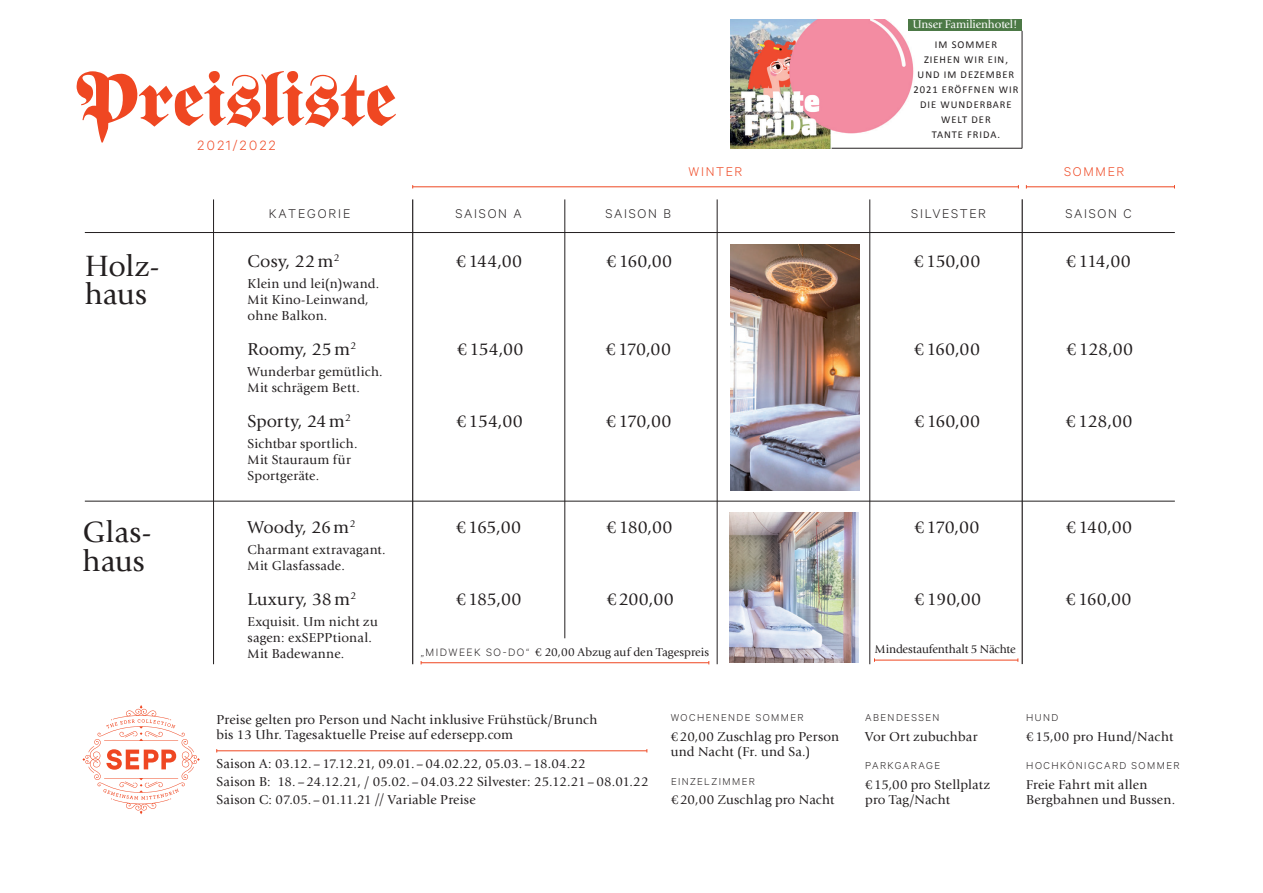
<style>
.page{position:relative;width:1263px;height:893px;background:#fff}
.page>*{position:absolute;margin:0;border:0;box-sizing:border-box;transform-origin:0 0}
.t1{font:75.3px "Sepp Hotel";letter-spacing:-.01em;color:#ef4722}
.t2{font:30.6px/28.5px "Giovanni Std";color:#231f20}
.t3{font:18px "Giovanni Std";color:#231f20}
.t4{font:18px "Giovanni Std";letter-spacing:.025em;color:#231f20}
.t5{font:300 15.15px "Calibre";letter-spacing:.17em;color:#ef4722}
.t6{font:300 14.25px "Calibre";letter-spacing:.125em;color:#231f20}
.t7{font:300 14.25px "Calibre";letter-spacing:.12em;color:#ef4722}
.t8{font:13.5px/16.2px "Giovanni Std";letter-spacing:.015em;color:#231f20}
.t9{font:12px "Giovanni Std";color:#231f20}
.t10{font:11.55px "Giovanni ITC";letter-spacing:-.01em;color:#fff}
.t11{font:300 11.25px "Calibre";letter-spacing:.125em;color:#231f20}
.t12{font:10.5px/15px "Calibri";letter-spacing:.09em;color:#231f20;text-align:center}
.s1{font-family:"Calibre";font-weight:300}
</style>
<div class="page">
<hr style="left:213px;top:199px;width:1px;height:465px;background:#231f20">
<hr style="left:85px;top:232px;width:1090px;height:1px;background:#231f20">
<hr style="left:85px;top:501px;width:1090px;height:1px;background:#231f20">
<hr style="left:412px;top:199px;width:1px;height:465px;background:#231f20">
<hr style="left:564px;top:199px;width:1px;height:439px;background:#231f20">
<hr style="left:717px;top:199px;width:1px;height:465px;background:#231f20">
<hr style="left:869px;top:199px;width:1px;height:465px;background:#231f20">
<hr style="left:1021px;top:199px;width:2px;height:465px;background:#231f20">
<svg style="left:82px;top:705px;width:118px;height:109px"></svg>
<hr style="left:413px;top:186px;width:605px;height:1px;background:#ef4722">
<hr style="left:1026px;top:186px;width:148px;height:1px;background:#ef4722">
<hr style="left:421px;top:662px;width:288px;height:1px;background:#ef4722">
<hr style="left:874px;top:660px;width:144px;height:1px;background:#ef4722">
<hr style="left:217px;top:750px;width:430px;height:1px;background:#ef4722">
<img style="left:729px;top:512px;width:129px;height:151px">
<img style="left:730px;top:245px;width:129px;height:246px">
<img style="left:730px;top:20px;width:201px;height:128px">
<div style="left:908px;top:19px;width:114px;height:12px;background:#4c7946"></div>
<hr style="left:832px;top:148px;width:190px;height:1px;background:#231f20">
<hr style="left:1022px;top:31px;width:1px;height:117px;background:#231f20">
<h1 class="t1" style="left:76px;top:55px;width:322px">Preisliste</h1>
<p class="t5" style="left:197px;top:137px;width:80px">2021/2022</p>
<h2 class="t2" style="left:85px;top:252px;width:76px">Holz&shy;haus</h2>
<h2 class="t2" style="left:83px;top:518px;width:70px">Glas&shy;haus</h2>
<p class="t6" style="left:269px;top:205px;width:83px">KATEGORIE</p>
<h3 class="t3" style="left:248px;top:251px;width:93px">Cosy, 22 m<sup>2</sup></h3>
<p class="t8" style="left:248px;top:275px;width:133px">Klein und lei(n)wand.<br>Mit Kino-Leinwand, ohne Balkon.</p>
<h3 class="t3" style="left:248px;top:339px;width:110px">Roomy, 25 m<sup>2</sup></h3>
<p class="t8" style="left:248px;top:363px;width:137px">Wunderbar gemütlich.<br>Mit schrägem Bett.</p>
<h3 class="t3" style="left:248px;top:410px;width:105px">Sporty, 24 m<sup>2</sup></h3>
<p class="t8" style="left:248px;top:435px;width:112px">Sichtbar sportlich.<br>Mit Stauraum für<br>Sportgeräte.</p>
<h3 class="t3" style="left:248px;top:517px;width:109px">Woody, 26 m<sup>2</sup></h3>
<p class="t8" style="left:248px;top:542px;width:140px">Charmant extravagant.<br>Mit Glasfassade.</p>
<h3 class="t4" style="left:248px;top:589px;width:110px">Luxury, 38 m<sup>2</sup></h3>
<p class="t8" style="left:248px;top:614px;width:132px">Exquisit. Um nicht zu sagen: exSEPPtional.<br>Mit Badewanne.</p>
<p class="t10" style="left:913px;top:17px;width:106px">Unser Familienhotel!</p>
<p class="t12" style="left:913px;top:36px;width:106px">IM SOMMER<br>ZIEHEN WIR EIN,<br>UND IM DEZEMBER<br>2021 ERÖFFNEN WIR<br>DIE WUNDERBARE<br>WELT DER<br>TANTE FRIDA.</p>
<p class="t6" style="left:455px;top:205px;width:67px">SAISON A</p>
<h3 class="t3" style="left:456px;top:251px;width:68px">€ 144,00</h3>
<p class="t6" style="left:605px;top:205px;width:67px">SAISON B</p>
<h3 class="t3" style="left:607px;top:251px;width:67px">€ 160,00</h3>
<p class="t7" style="left:689px;top:163px;width:55px">WINTER</p>
<p class="t7" style="left:1064px;top:163px;width:62px">SOMMER</p>
<p class="t6" style="left:911px;top:206px;width:76px">SILVESTER</p>
<h3 class="t3" style="left:914px;top:251px;width:68px">€ 150,00</h3>
<p class="t6" style="left:1065px;top:206px;width:68px">SAISON C</p>
<h3 class="t3" style="left:1066px;top:251px;width:66px">€ 114,00</h3>
<h3 class="t3" style="left:457px;top:339px;width:68px">€ 154,00</h3>
<h3 class="t3" style="left:606px;top:339px;width:67px">€ 170,00</h3>
<h3 class="t3" style="left:914px;top:339px;width:67px">€ 160,00</h3>
<h3 class="t3" style="left:1066px;top:339px;width:68px">€ 128,00</h3>
<h3 class="t3" style="left:456px;top:410px;width:68px">€ 154,00</h3>
<h3 class="t3" style="left:606px;top:410px;width:67px">€ 170,00</h3>
<h3 class="t3" style="left:914px;top:410px;width:67px">€ 160,00</h3>
<h3 class="t3" style="left:1066px;top:410px;width:68px">€ 128,00</h3>
<h3 class="t3" style="left:456px;top:517px;width:67px">€ 165,00</h3>
<h3 class="t3" style="left:606px;top:517px;width:68px">€ 180,00</h3>
<h3 class="t3" style="left:914px;top:517px;width:67px">€ 170,00</h3>
<h3 class="t3" style="left:1066px;top:517px;width:67px">€ 140,00</h3>
<h3 class="t3" style="left:456px;top:589px;width:67px">€ 185,00</h3>
<h3 class="t3" style="left:607px;top:589px;width:69px">€ 200,00</h3>
<h3 class="t3" style="left:915px;top:589px;width:68px">€ 190,00</h3>
<h3 class="t3" style="left:1066px;top:589px;width:67px">€ 160,00</h3>
<p class="t9" style="left:421px;top:645px;width:290px"><span class="s1">„MI DWEE K SO -DO“</span> € 20,00 Abzug auf den Tagespreis</p>
<p class="t9" style="left:875px;top:643px;width:142px">Mindestaufenthalt 5 Nächte</p>
<p class="t8" style="left:216px;top:711px;width:383px;line-height:15.8px">Preise gelten pro Person und Nacht inklusive Frühstück/Brunch bis 13 Uhr. Tagesaktuelle Preise auf edersepp.com</p>
<p class="t8" style="left:216px;top:755px;width:434px;line-height:18px">Saison A: 03.12. – 17.12.21, 09.01. – 04.02.22, 05.03. – 18.04.22<br>Saison B: 18. – 24.12.21, / 05.02. – 04.03.22 Silvester: 25.12.21 – 08.01.22<br>Saison C: 07.05. – 01.11.21 // Variable Preise</p>
<p class="t11" style="left:671px;top:711px;width:102px">WOCHENENDE SOMMER</p>
<p class="t8" style="left:671px;top:728px;width:170px;line-height:15.8px">€ 20,00 Zuschlag pro Person und Nacht (Fr. und Sa.)</p>
<p class="t11" style="left:671px;top:775px;width:85px">EINZELZIMMER</p>
<p class="t8" style="left:671px;top:792px;width:165px">€ 20,00 Zuschlag pro Nacht</p>
<p class="t11" style="left:865px;top:711px;width:68px">ABEN DESSEN</p>
<p class="t8" style="left:865px;top:728px;width:114px">Vor Ort zubuchbar</p>
<p class="t11" style="left:865px;top:759px;width:31px">PARKGARAGE</p>
<p class="t8" style="left:865px;top:776px;width:126px;line-height:15.8px">€ 15,00 pro Stellplatz pro Tag/Nacht</p>
<p class="t11" style="left:1026px;top:711px;width:32px">HUND</p>
<p class="t8" style="left:1026px;top:728px;width:149px">€ 15,00 pro Hund/Nacht</p>
<p class="t11" style="left:1026px;top:759px;width:122px">HOCHKÖNIGCARD SOMMER</p>
<p class="t8" style="left:1026px;top:776px;width:150px;line-height:15.8px">Freie Fahrt mit allen<br>Bergbahnen und Bussen.</p>
</div>
